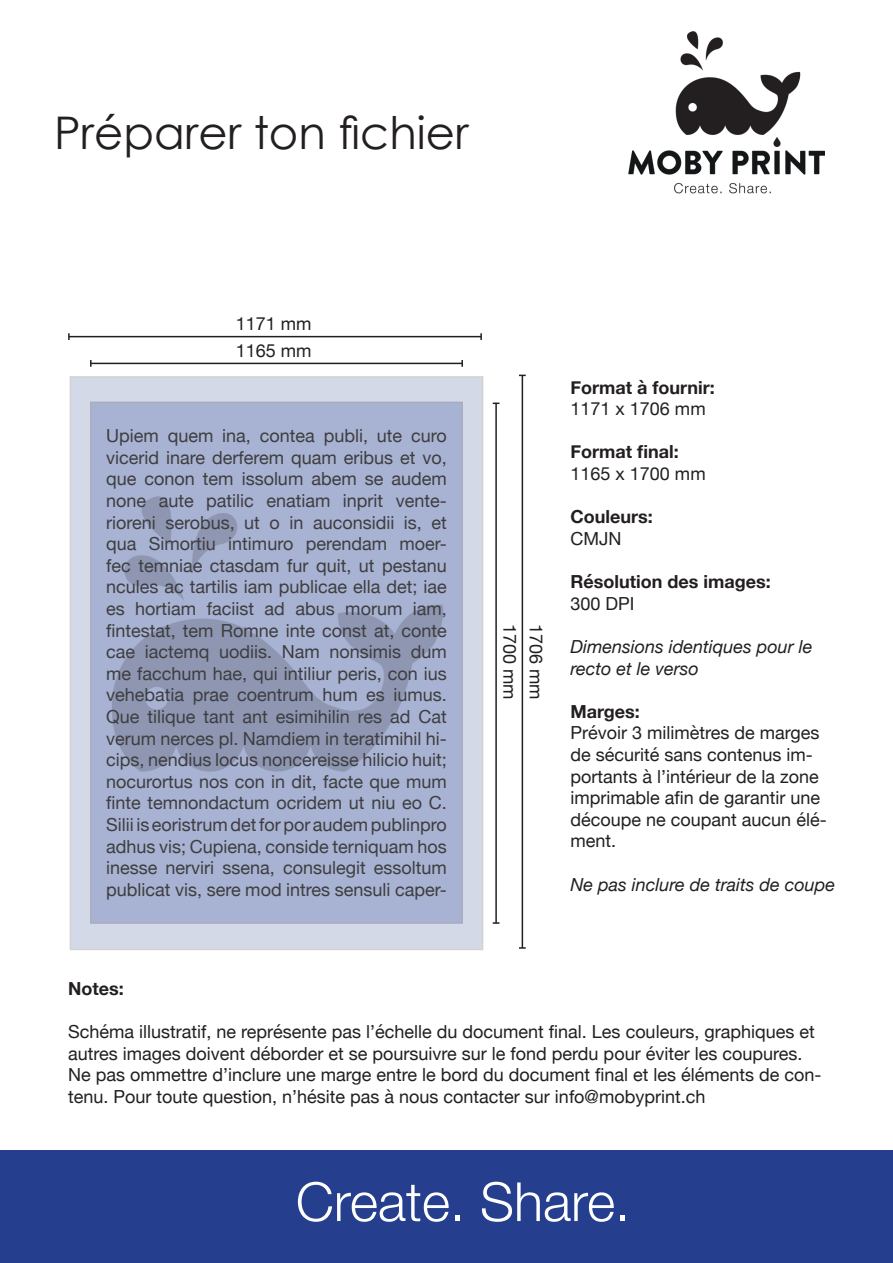
<style>
.page{position:relative;width:893px;height:1263px;background:#fff}
.page>*{position:absolute;margin:0;border:0;box-sizing:border-box;transform-origin:0 0}
.t1{font:300 54px "Helvetica Neue";color:#fff}
.t2{font:45px "Century Gothic";color:#231f20}
.t3{font:18px/21.6px "Helvetica Neue";color:#3e3e3f;text-align:justify}
.t4{font:18px/21.6px "Helvetica Neue";color:#231f20}
.t5{font:700 18px "Helvetica Neue";color:#231f20}
.t6{font:italic 18px/21.6px "Helvetica Neue";color:#231f20}
</style>
<div class="page">
<svg style="left:73px;top:379px;width:407px;height:568px;background:#aab3d0"></svg>
<img style="left:628px;top:31px;width:196px;height:163px">
<hr style="left:91px;top:363px;width:371px;height:1px;background:#231f20">
<svg style="left:90px;top:360px;width:2px;height:7px"></svg>
<svg style="left:461px;top:360px;width:2px;height:7px"></svg>
<hr style="left:495px;top:403px;width:2px;height:520px;background:#231f20">
<hr style="left:69px;top:336px;width:412px;height:1px;background:#231f20">
<svg style="left:68px;top:333px;width:2px;height:7px"></svg>
<svg style="left:480px;top:333px;width:2px;height:7px"></svg>
<hr style="left:522px;top:375px;width:1px;height:573px;background:#231f20">
<svg style="left:519px;top:947px;width:7px;height:2px"></svg>
<div style="left:0;top:1150px;width:893px;height:113px;background:#253f8e"></div>
<p class="t2" style="left:54px;top:101px;width:416px">Préparer ton fichier</p>
<p class="t4" style="left:236px;top:314px;width:77px">1171 mm</p>
<p class="t4" style="left:236px;top:341px;width:77px">1165 mm</p>
<p class="t3" style="left:106px;top:426px;width:342px">Upiem quem ina, contea publi, ute curo vicerid inare derferem quam eribus et vo, que conon tem issolum abem se audem none aute patilic enatiam inprit vente&shy;rioreni serobus, ut o in auconsidii is, et qua Simortiu intimuro perendam moer&shy;fec temniae ctasdam fur quit, ut pestanu ncules ac tartilis iam publicae ella det; iae es hortiam faciist ad abus morum iam, fintestat, tem Romne inte const at, conte cae iactemq uodiis. Nam nonsimis dum me facchum hae, qui intiliur peris, con ius vehebatia prae coentrum hum es iumus.</p>
<p class="t3" style="left:106px;top:707px;width:342px">Que tilique tant ant esimihilin res ad Cat verum nerces pl. Namdiem in teratimihil hi&shy;cips, nendius locus noncereisse hilicio huit; nocurortus nos con in dit, facte que mum finte temnondactum ocridem ut niu eo C.<br>Silii is eoristrum det for por audem publinpro adhus vis; Cupiena, conside terniquam hos inesse nerviri ssena, consulegit essoltum publicat vis, sere mod intres sensuli caper-</p>
<p class="t4" style="left:520px;top:624px;width:77px;rotate:90deg">1700 mm</p>
<p class="t4" style="left:546px;top:624px;width:77px;rotate:90deg">1706 mm</p>
<p class="t5" style="left:571px;top:373px;width:146px">Format à fournir:</p>
<p class="t4" style="left:571px;top:399px;width:137px">1171 x 1706 mm</p>
<p class="t5" style="left:571px;top:438px;width:110px">Format final:</p>
<p class="t4" style="left:571px;top:464px;width:137px">1165 x 1700 mm</p>
<p class="t5" style="left:571px;top:503px;width:84px">Couleurs:</p>
<p class="t4" style="left:571px;top:529px;width:53px">CMJN</p>
<p class="t5" style="left:571px;top:567px;width:202px">Résolution des images:</p>
<p class="t4" style="left:571px;top:593px;width:66px">300 DPI</p>
<p class="t6" style="left:571px;top:637px;width:244px">Dimensions identiques pour le recto et le verso</p>
<p class="t5" style="left:571px;top:697px;width:71px">Marges:</p>
<p class="t4" style="left:571px;top:723px;width:258px">Prévoir 3 milimètres de marges de sécurité sans contenus im&shy;portants à l’intérieur de la zone imprimable afin de garantir une découpe ne coupant aucun élé&shy;ment.</p>
<p class="t6" style="left:571px;top:874px;width:266px">Ne pas inclure de traits de coupe</p>
<p class="t5" style="left:68px;top:974px;width:57px">Notes:</p>
<p class="t4" style="left:68px;top:1022px;width:755px">Schéma illustratif, ne représente pas l’échelle du document final. Les couleurs, graphiques et autres images doivent déborder et se poursuivre sur le fond perdu pour éviter les coupures.<br>Ne pas ommettre d’inclure une marge entre le bord du document final et les éléments de con&shy;tenu. Pour toute question, n’hésite pas à nous contacter sur info@mobyprint.ch</p>
<p class="t1" style="left:296px;top:1158px;width:336px">Create. Share.</p>
</div>
